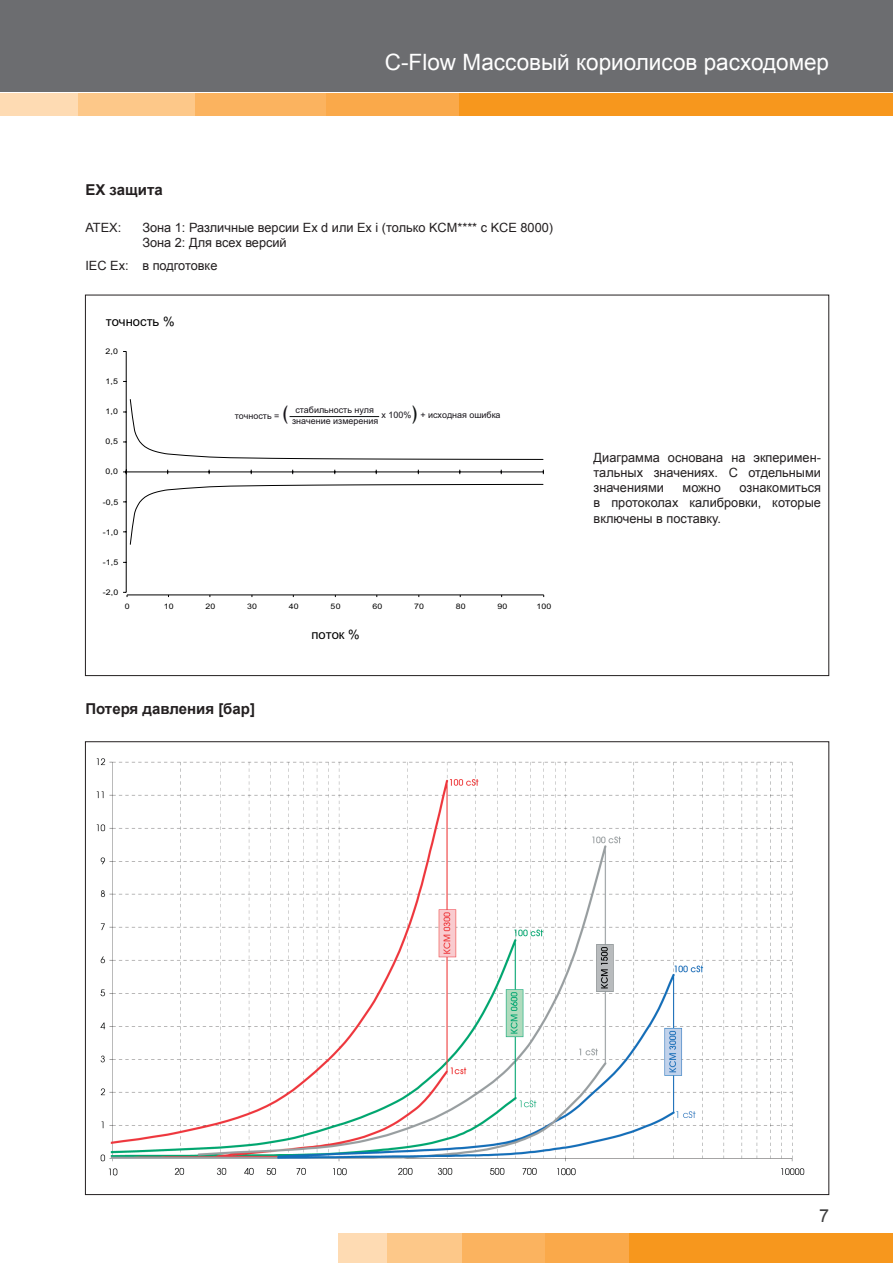
<style>
.page{position:relative;width:893px;height:1263px;background:#fff}
.page>*{position:absolute;margin:0;border:0;box-sizing:border-box;transform-origin:0 0}
.t1{font:22.5px "Arial";color:#fff}
.t2{font:18px "Arial";color:#3e3e3f}
.t3{font:700 15px "Arial";color:#231f20}
.t4{font:13.05px "Arial";color:#000001}
.t5{font:12.75px/15.3px "Arial";color:#231f20;text-align:justify}
.t6{font:9px "Arial";color:#17141a}
.t7{font:7.8px "Arial";color:#000001;scale:1.13 1}
.t8{font:7.65px "Arial";letter-spacing:.015em;color:#000001;scale:1.16 1}
.s1{font-size:18.75px}
.s2{font-size:18.75px;color:#0f1313}
</style>
<div class="page">
<div style="left:0;top:0;width:893px;height:92px;background:#6c6d70"></div>
<hr style="left:0;top:94px;width:3px;height:22px;background:#fedbb3">
<div style="left:3px;top:94px;width:890px;height:22px;background:#fedbb3"></div>
<div style="left:79px;top:94px;width:814px;height:22px;background:#fdc889"></div>
<div style="left:196px;top:94px;width:697px;height:22px;background:#fbb35f"></div>
<div style="left:327px;top:94px;width:566px;height:22px;background:#faa94a"></div>
<div style="left:460px;top:94px;width:433px;height:22px;background:#f7971d"></div>
<div style="left:338px;top:1233px;width:555px;height:30px;background:#fedbb3"></div>
<div style="left:388px;top:1233px;width:505px;height:30px;background:#fdc889"></div>
<div style="left:462px;top:1233px;width:431px;height:30px;background:#fbb35f"></div>
<div style="left:545px;top:1233px;width:348px;height:30px;background:#faa94a"></div>
<div style="left:629px;top:1233px;width:264px;height:30px;background:#f7971d"></div>
<hr style="left:127px;top:595px;width:417px;height:1px;background:#000001">
<hr style="left:126px;top:351px;width:1px;height:241px;background:#000001">
<hr style="left:126px;top:472px;width:417px;height:1px;background:#000001">
<svg style="left:129px;top:399px;width:415px;height:146px"></svg>
<img style="left:96px;top:758px;width:709px;height:418px">
<h1 class="t1" style="left:385px;top:48px;width:446px">C-Flow Массовый кориолисов расходомер</h1>
<p class="t3" style="left:85px;top:179px;width:79px">EX защита</p>
<p class="t5" style="left:85px;top:220px;width:37px">ATEX:</p>
<p class="t5" style="left:142px;top:220px;width:412px">Зона 1: Различные версии Ex d или Ex i (только KCM**** с KCE 8000)<br>Зона 2: Для всех версий</p>
<p class="t5" style="left:85px;top:258px;width:134px">IEC Ex: в подготовке</p>
<p class="t4" style="left:106px;top:313px;width:70px">точность %</p>
<p class="t7" style="left:106px;top:346px;width:12px">2,0</p>
<p class="t7" style="left:106px;top:376px;width:12px">1,5</p>
<p class="t7" style="left:106px;top:406px;width:12px">1,0</p>
<p class="t7" style="left:106px;top:436px;width:12px">0,5</p>
<p class="t7" style="left:106px;top:467px;width:12px">0,0</p>
<p class="t7" style="left:103px;top:497px;width:15px">-0,5</p>
<p class="t7" style="left:103px;top:527px;width:15px">-1,0</p>
<p class="t7" style="left:103px;top:557px;width:15px">-1,5</p>
<p class="t7" style="left:103px;top:587px;width:15px">-2,0</p>
<p class="t6" style="left:235px;top:409px;width:55px">точность = <span class="s1">﴾</span></p>
<p class="t6" style="left:382px;top:409px;width:121px">x 100%<span class="s2">﴿</span> + исходная ошибка</p>
<p class="t6" style="left:295px;top:403px;width:80px">стабильность нуля</p>
<p class="t6" style="left:292px;top:415px;width:87px">значение измерения</p>
<p class="t8" style="left:125px;top:601px;width:6px">0</p>
<p class="t8" style="left:164px;top:601px;width:10px">10</p>
<p class="t8" style="left:206px;top:601px;width:10px">20</p>
<p class="t8" style="left:247px;top:601px;width:10px">30</p>
<p class="t8" style="left:289px;top:601px;width:10px">40</p>
<p class="t8" style="left:331px;top:601px;width:10px">50</p>
<p class="t8" style="left:372px;top:601px;width:10px">60</p>
<p class="t8" style="left:414px;top:601px;width:10px">70</p>
<p class="t8" style="left:456px;top:601px;width:10px">80</p>
<p class="t8" style="left:497px;top:601px;width:10px">90</p>
<p class="t8" style="left:537px;top:601px;width:14px">100</p>
<p class="t3" style="left:85px;top:698px;width:171px">Потеря давления [бар]</p>
<p class="t4" style="left:311px;top:625px;width:50px">поток %</p>
<p class="t5" style="left:594px;top:449px;width:229px">Диаграмма основана на экперимен&shy;тальных значениях. С отдельными значениями</p>
<p class="t5" style="left:594px;top:480px;width:229px;text-indent:146px">ознакомиться в протоколах калибровки, которые включены в поставку.</p>
<p class="t5" style="left:683px;top:480px;width:40px">можно</p>
<h2 class="t2" style="left:819px;top:1204px;width:12px">7</h2>
</div>
